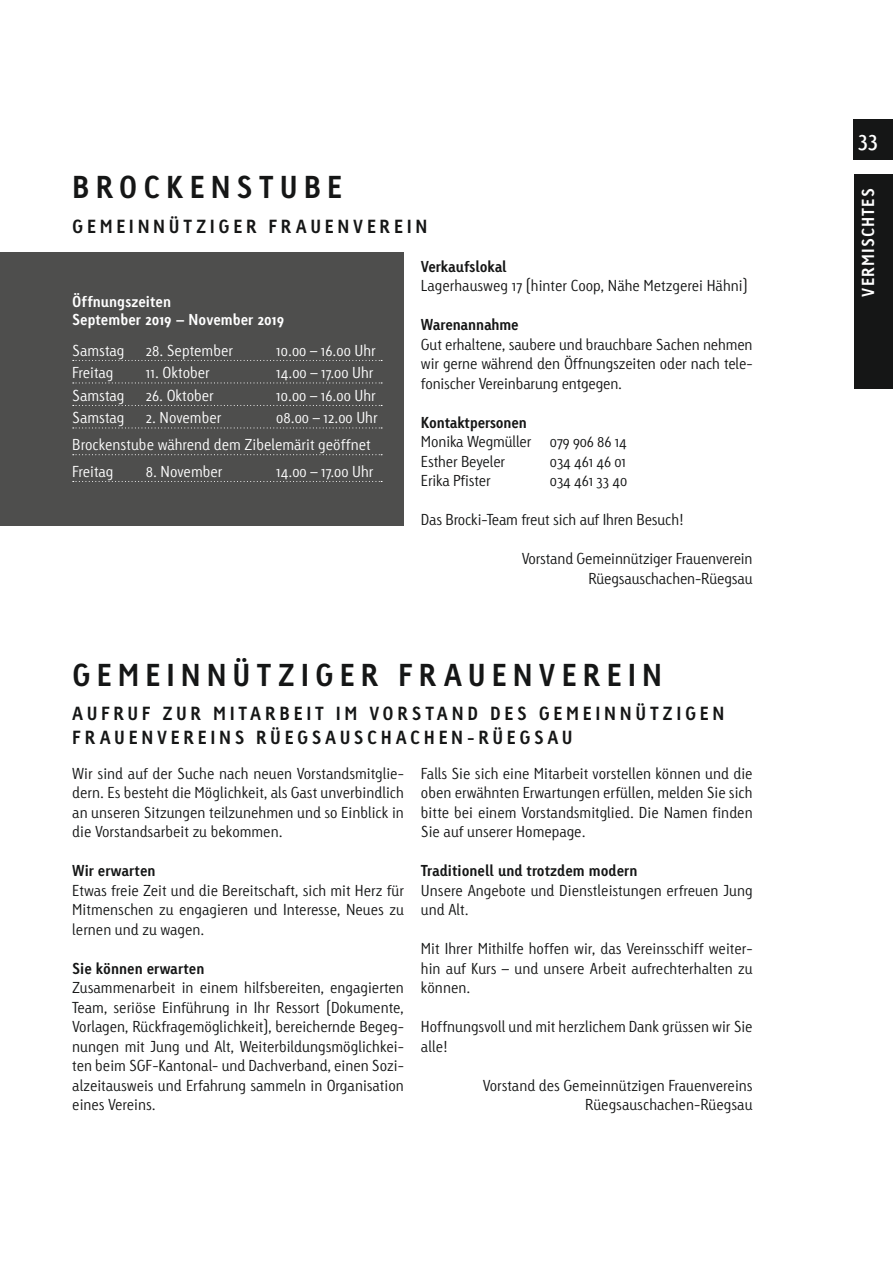
<style>
.page{position:relative;width:893px;height:1263px;background:#fff}
.page>*{position:absolute;margin:0;border:0;box-sizing:border-box;transform-origin:0 0}
._01_Titel{font:700 30px "Linotype Tetria";letter-spacing:.2em;color:#151616}
._09_Pagina{font:22.5px "Linotype Tetria";color:#fff}
._02_Untertitel{font:700 18px/24px "Linotype Tetria";letter-spacing:.2em;color:#151616}
.Ressort_Flagge_Titel{font:700 16.5px "Linotype Tetria";letter-spacing:.075em;color:#fff}
._03_Grundtext{font:300 15px/19.5px "Linotype Tetria";color:#151616;text-align:justify}
._03_Grundtext-2{font:300 15px "Linotype Tetria";color:#fff}
._03_Grundtext-3{font:700 15px "Linotype Tetria";letter-spacing:-.01em;color:#151616}
._05_Grundtext_Rechts{font:300 15px/19.5px "Linotype Tetria";color:#151616;text-align:right}
._04_Grundtext_Linksb{font:300 15px "Linotype Tetria";color:#151616}
._03_Grundtext-4{font:700 15px/18px "Linotype Tetria";color:#fff}
</style>
<div class="page">
<div style="left:853px;top:119px;width:40px;height:40px;background:#151616"></div>
<div style="left:854px;top:174px;width:39px;height:215px;background:#151616"></div>
<div style="left:0;top:252px;width:404px;height:273px;background:#4e4e4d"></div>
<svg style="left:73px;top:360px;width:309px;height:1px"></svg>
<svg style="left:73px;top:382px;width:309px;height:1px"></svg>
<svg style="left:73px;top:405px;width:309px;height:1px"></svg>
<svg style="left:73px;top:427px;width:309px;height:1px"></svg>
<svg style="left:73px;top:454px;width:309px;height:1px"></svg>
<svg style="left:73px;top:481px;width:309px;height:1px"></svg>
<p class="_01_Titel" style="left:72px;top:169px;width:272px">BROCKENSTUBE</p>
<p class="_02_Untertitel" style="left:72px;top:214px;width:357px">GEMEINNÜTZIGER FRAUENVEREIN</p>
<p class="_03_Grundtext-3" style="left:421px;top:257px;width:87px">Verkaufslokal</p>
<p class="_04_Grundtext_Linksb" style="left:421px;top:277px;width:328px">Lagerhausweg 17 (hinter Coop, Nähe Metzgerei Hähni)</p>
<p class="_03_Grundtext-3" style="left:421px;top:315px;width:99px">Warenannahme</p>
<p class="_03_Grundtext" style="left:421px;top:335px;width:333px">Gut erhaltene, saubere und brauchbare Sachen nehmen wir gerne während den Öffnungszeiten oder nach tele&shy;fonischer Vereinbarung entgegen.</p>
<p class="_03_Grundtext-3" style="left:421px;top:413px;width:107px">Kontaktpersonen</p>
<p class="_03_Grundtext" style="left:421px;top:432px;width:207px">Monika Wegmüller 079 906 86 14</p>
<p class="_03_Grundtext" style="left:421px;top:452px;width:86px">Esther Beyeler</p>
<p class="_03_Grundtext" style="left:550px;top:452px;width:78px">034 461 46 01</p>
<p class="_03_Grundtext" style="left:421px;top:471px;width:71px">Erika Pfister</p>
<p class="_03_Grundtext" style="left:550px;top:471px;width:79px">034 461 33 40</p>
<p class="_03_Grundtext" style="left:421px;top:510px;width:264px">Das Brocki-Team freut sich auf Ihren Besuch!</p>
<p class="_03_Grundtext" style="left:522px;top:549px;width:232px">Vorstand Gemeinnütziger Frauenverein</p>
<p class="_03_Grundtext" style="left:588px;top:569px;width:166px">Rüegsauschachen-Rüegsau</p>
<p class="_03_Grundtext-4" style="left:72px;top:292px;width:213px">Öffnungszeiten<br>September 2019 – November 2019</p>
<p class="_03_Grundtext-2" style="left:72px;top:341px;width:54px">Samstag</p>
<p class="_03_Grundtext-2" style="left:146px;top:341px;width:89px">28. September</p>
<p class="_03_Grundtext-2" style="left:276px;top:341px;width:101px">10.00 – 16.00 Uhr</p>
<p class="_03_Grundtext-2" style="left:72px;top:364px;width:43px">Freitag</p>
<p class="_03_Grundtext-2" style="left:146px;top:364px;width:66px">11. Oktober</p>
<p class="_03_Grundtext-2" style="left:276px;top:364px;width:99px">14.00 – 17.00 Uhr</p>
<p class="_03_Grundtext-2" style="left:72px;top:386px;width:54px">Samstag</p>
<p class="_03_Grundtext-2" style="left:146px;top:386px;width:70px">26. Oktober</p>
<p class="_03_Grundtext-2" style="left:276px;top:386px;width:101px">10.00 – 16.00 Uhr</p>
<p class="_03_Grundtext-2" style="left:72px;top:409px;width:54px">Samstag</p>
<p class="_03_Grundtext-2" style="left:146px;top:409px;width:77px">2. November</p>
<p class="_03_Grundtext-2" style="left:276px;top:409px;width:103px">08.00 – 12.00 Uhr</p>
<p class="_03_Grundtext-2" style="left:72px;top:435px;width:300px">Brockenstube während dem Zibelemärit geöffnet</p>
<p class="_03_Grundtext-2" style="left:72px;top:462px;width:43px">Freitag</p>
<p class="_03_Grundtext-2" style="left:146px;top:462px;width:78px">8. November</p>
<p class="_03_Grundtext-2" style="left:276px;top:462px;width:99px">14.00 – 17.00 Uhr</p>
<p class="_01_Titel" style="left:72px;top:656px;width:591px">GEMEINNÜTZIGER FRAUENVEREIN</p>
<p class="_02_Untertitel" style="left:72px;top:702px;width:654px">AUFRUF ZUR MITARBEIT IM VORSTAND DES GEMEINNÜTZIGEN<br>FRAUENVEREINS RÜEGSAUSCHACHEN-RÜEGSAU</p>
<p class="_03_Grundtext" style="left:72px;top:764px;width:333px">Wir sind auf der Suche nach neuen Vorstandsmitglie&shy;dern. Es besteht die Möglichkeit, als Gast unverbindlich an unseren Sitzungen teilzunehmen und so Einblick in die Vorstandsarbeit zu bekommen.</p>
<p class="_03_Grundtext-3" style="left:72px;top:861px;width:85px">Wir erwarten</p>
<p class="_03_Grundtext" style="left:72px;top:881px;width:333px">Etwas freie Zeit und die Bereitschaft, sich mit Herz für Mitmenschen zu engagieren und Interesse, Neues zu lernen und zu wagen.</p>
<p class="_03_Grundtext-3" style="left:72px;top:959px;width:134px">Sie können erwarten</p>
<p class="_03_Grundtext" style="left:72px;top:978px;width:333px">Zusammenarbeit in einem hilfsbereiten, engagierten Team, seriöse Einführung in Ihr Ressort (Dokumente, Vorlagen, Rückfragemöglichkeit), bereichernde Begeg&shy;nungen mit Jung und Alt, Weiterbildungsmöglichkei&shy;ten beim SGF-Kantonal- und Dachverband, einen Sozi&shy;alzeitausweis und Erfahrung sammeln in Organisation eines Vereins.</p>
<p class="_03_Grundtext" style="left:421px;top:764px;width:333px">Falls Sie sich eine Mitarbeit vorstellen können und die oben erwähnten Erwartungen erfüllen, melden Sie sich bitte bei einem Vorstandsmitglied. Die Namen finden Sie auf unserer Homepage.</p>
<p class="_03_Grundtext-3" style="left:421px;top:861px;width:218px">Traditionell und trotzdem modern</p>
<p class="_03_Grundtext" style="left:421px;top:881px;width:333px">Unsere Angebote und Dienstleistungen erfreuen Jung und Alt.</p>
<p class="_03_Grundtext" style="left:421px;top:939px;width:333px">Mit Ihrer Mithilfe hoffen wir, das Vereinsschiff weiter&shy;hin auf Kurs – und unsere Arbeit aufrechterhalten zu können.</p>
<p class="_03_Grundtext" style="left:421px;top:1017px;width:333px">Hoffnungsvoll und mit herzlichem Dank grüssen wir Sie alle!</p>
<p class="_05_Grundtext_Rechts" style="left:483px;top:1076px;width:271px">Vorstand des Gemeinnützigen Frauenvereins<br>Rüegsauschachen-Rüegsau</p>
<p class="_09_Pagina" style="left:859px;top:125px;width:21px">33</p>
<p class="Ressort_Flagge_Titel" style="left:858px;top:297px;width:110px;rotate:-90deg">VERMISCHTES</p>
</div>
